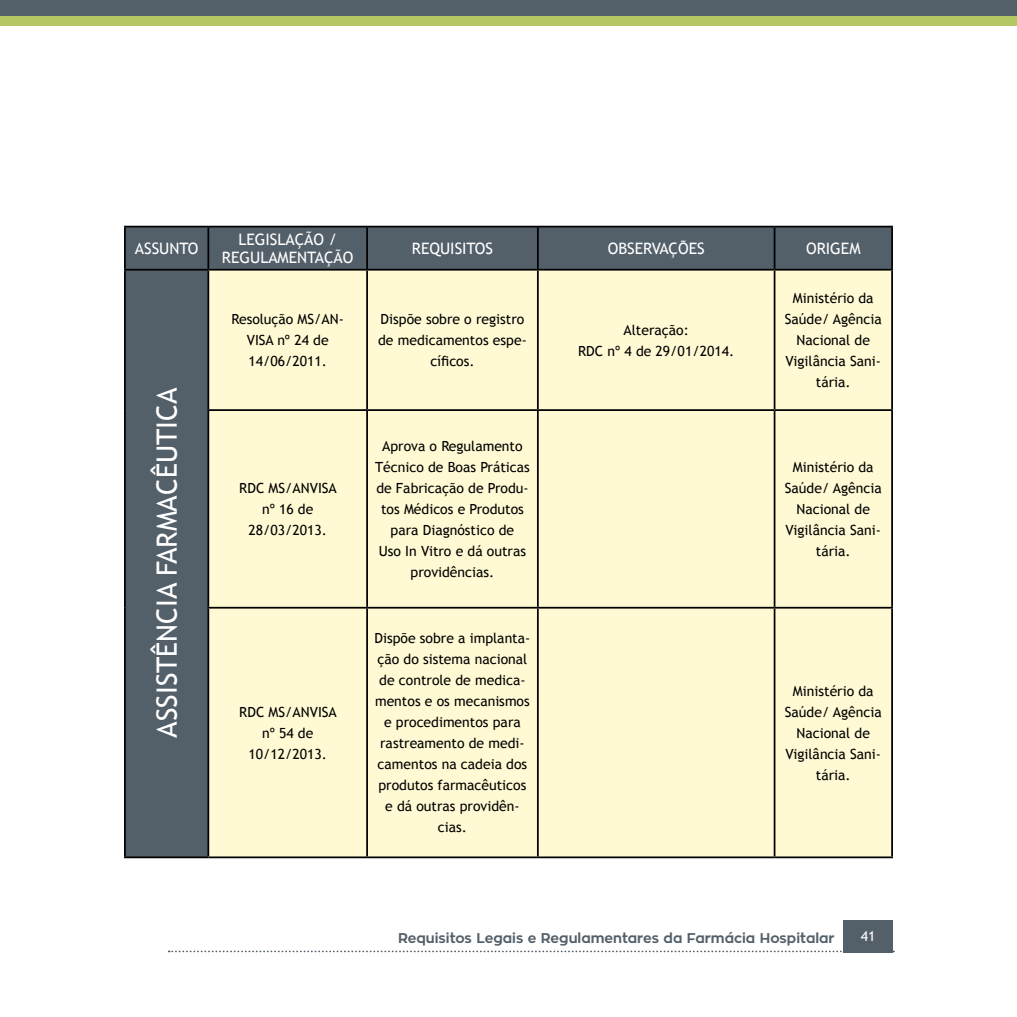
<style>
.page{position:relative;width:1017px;height:1017px;background:#fff}
.page>*{position:absolute;margin:0;border:0;box-sizing:border-box;transform-origin:0 0}
.t1{font:28px "Trebuchet MS";color:#fff}
.t2{font:15.75px/17.5px "Trebuchet MS";color:#fff;text-align:center}
.t3{font:14px/21px "Trebuchet MS";color:#000;text-align:center}
.t4{font:700 14px "Zona Pro";color:#535f69}
.t5{font:14px "Trebuchet MS";color:#fff}
</style>
<div class="page">
<svg style="left:169px;top:951px;width:725px;height:1px"></svg>
<div style="left:843px;top:920px;width:50px;height:32px;background:#535f69"></div>
<div style="left:0;top:0;width:1017px;height:17px;background:#535f69"></div>
<div style="left:0;top:16px;width:1017px;height:10px;background:#b3c863"></div>
<div style="left:126px;top:227px;width:765px;height:629px;background:#535f69"></div>
<div style="left:209px;top:271px;width:682px;height:585px;background:#fffad4"></div>
<hr style="left:208px;top:226px;width:159px;height:1px;background:#000">
<hr style="left:367px;top:226px;width:171px;height:1px;background:#000">
<hr style="left:366px;top:227px;width:2px;height:42px;background:#000">
<hr style="left:538px;top:226px;width:237px;height:1px;background:#000">
<hr style="left:537px;top:227px;width:2px;height:42px;background:#000">
<hr style="left:775px;top:226px;width:118px;height:1px;background:#000">
<hr style="left:774px;top:227px;width:1px;height:42px;background:#000">
<hr style="left:891px;top:227px;width:2px;height:42px;background:#000">
<hr style="left:124px;top:856px;width:84px;height:2px;background:#000">
<hr style="left:208px;top:269px;width:159px;height:2px;background:#000">
<hr style="left:367px;top:269px;width:171px;height:2px;background:#000">
<hr style="left:366px;top:271px;width:2px;height:138px;background:#000">
<hr style="left:538px;top:269px;width:237px;height:2px;background:#000">
<hr style="left:537px;top:271px;width:2px;height:138px;background:#000">
<hr style="left:775px;top:269px;width:118px;height:2px;background:#000">
<hr style="left:774px;top:271px;width:1px;height:138px;background:#000">
<hr style="left:891px;top:271px;width:2px;height:138px;background:#000">
<hr style="left:207px;top:409px;width:160px;height:2px;background:#000">
<hr style="left:367px;top:409px;width:171px;height:2px;background:#000">
<hr style="left:366px;top:411px;width:2px;height:196px;background:#000">
<hr style="left:366px;top:609px;width:2px;height:247px;background:#000">
<hr style="left:538px;top:409px;width:237px;height:2px;background:#000">
<hr style="left:537px;top:411px;width:2px;height:196px;background:#000">
<hr style="left:537px;top:609px;width:2px;height:247px;background:#000">
<hr style="left:775px;top:409px;width:118px;height:2px;background:#000">
<hr style="left:774px;top:411px;width:1px;height:196px;background:#000">
<hr style="left:891px;top:411px;width:2px;height:196px;background:#000">
<hr style="left:774px;top:609px;width:1px;height:247px;background:#000">
<hr style="left:891px;top:609px;width:2px;height:247px;background:#000">
<hr style="left:207px;top:607px;width:160px;height:2px;background:#000">
<hr style="left:208px;top:856px;width:159px;height:2px;background:#000">
<hr style="left:367px;top:607px;width:171px;height:2px;background:#000">
<hr style="left:367px;top:856px;width:171px;height:2px;background:#000">
<hr style="left:538px;top:607px;width:237px;height:2px;background:#000">
<hr style="left:538px;top:856px;width:237px;height:2px;background:#000">
<hr style="left:775px;top:607px;width:118px;height:2px;background:#000">
<hr style="left:775px;top:856px;width:118px;height:2px;background:#000">
<hr style="left:124px;top:271px;width:2px;height:139px;background:#000">
<hr style="left:207px;top:271px;width:2px;height:138px;background:#000">
<hr style="left:124px;top:410px;width:2px;height:198px;background:#000">
<hr style="left:207px;top:411px;width:2px;height:196px;background:#000">
<hr style="left:124px;top:608px;width:2px;height:248px;background:#000">
<hr style="left:207px;top:609px;width:2px;height:247px;background:#000">
<hr style="left:124px;top:227px;width:2px;height:42px;background:#000">
<hr style="left:124px;top:226px;width:84px;height:1px;background:#000">
<hr style="left:207px;top:227px;width:2px;height:42px;background:#000">
<hr style="left:124px;top:269px;width:84px;height:2px;background:#000">
<p class="t2" style="left:135px;top:240px;width:65px">ASSUNTO</p>
<p class="t2" style="left:222px;top:231px;width:133px">LEGISLAÇÃO /<br>REGULAMENTAÇÃO</p>
<p class="t2" style="left:412px;top:240px;width:83px">REQUISITOS</p>
<p class="t2" style="left:608px;top:240px;width:98px">OBSERVAÇÕES</p>
<p class="t2" style="left:806px;top:240px;width:56px">ORIGEM</p>
<h1 class="t1" style="left:151px;top:738px;width:351px;rotate:-90deg">ASSISTÊNCIA FARMACÊUTICA</h1>
<p class="t3" style="left:231px;top:309px;width:114px">Resolução MS/AN-<br>VISA nº 24 de<br>14/06/2011.</p>
<p class="t3" style="left:378px;top:309px;width:150px">Dispõe sobre o registro de medicamentos espe&shy;cíficos.</p>
<p class="t3" style="left:578px;top:319px;width:158px">Alteração:<br>RDC nº 4 de 29/01/2014.</p>
<p class="t3" style="left:239px;top:478px;width:99px">RDC MS/ANVISA nº 16 de<br>28/03/2013.</p>
<p class="t3" style="left:239px;top:701px;width:99px">RDC MS/ANVISA nº 54 de<br>10/12/2013.</p>
<p class="t3" style="left:375px;top:436px;width:156px">Aprova o Regulamento<br>Técnico de Boas Práticas de Fabricação de Produ&shy;tos Médicos e Produtos para Diagnóstico de<br>Uso In Vitro e dá outras providências.</p>
<p class="t3" style="left:375px;top:628px;width:157px">Dispõe sobre a implanta&shy;ção do sistema nacional de controle de medica&shy;mentos e os mecanismos e procedimentos para rastreamento de medi&shy;camentos na cadeia dos produtos farmacêuticos e dá outras providên&shy;cias.</p>
<p class="t3" style="left:785px;top:288px;width:98px">Ministério da<br>Saúde/ Agência<br>Nacional de<br>Vigilância Sani&shy;tária.</p>
<p class="t3" style="left:785px;top:457px;width:98px">Ministério da<br>Saúde/ Agência<br>Nacional de<br>Vigilância Sani&shy;tária.</p>
<p class="t3" style="left:785px;top:680px;width:98px">Ministério da<br>Saúde/ Agência<br>Nacional de<br>Vigilância Sani&shy;tária.</p>
<p class="t4" style="left:398px;top:929px;width:438px">Requisitos Legais e Regulamentares da Farmácia Hospitalar</p>
<p class="t5" style="left:861px;top:928px;width:16px">41</p>
</div>
